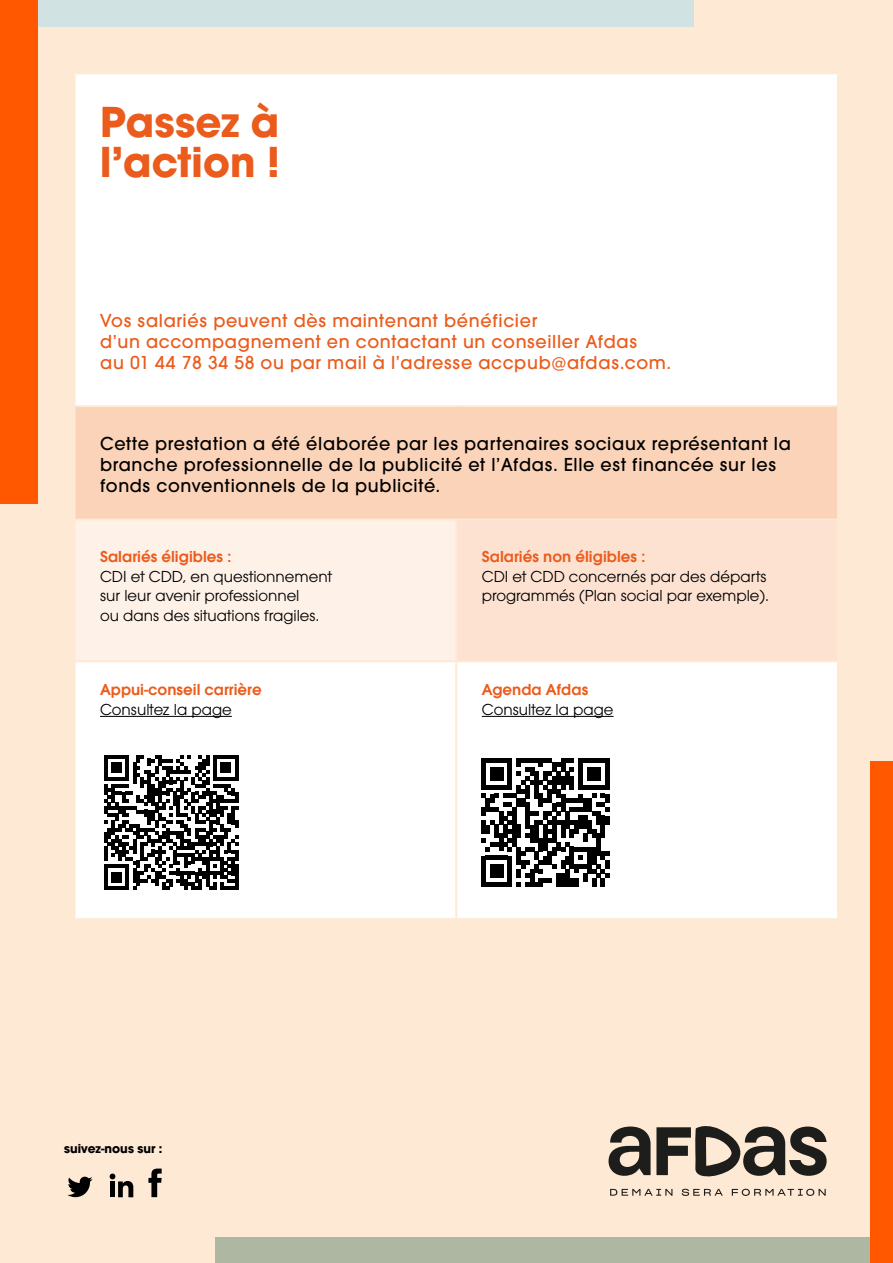
<style>
.page{position:relative;width:893px;height:1263px;background:#fee9d4}
.page>*{position:absolute;margin:0;border:0;box-sizing:border-box;transform-origin:0 0}
.t1{font:700 45px/40.5px "Avalon";letter-spacing:.005em;color:#eb5b1b}
.t2{font:500 19.5px/21px "Avalon";letter-spacing:.035em;color:#000}
.t3{font:500 19.5px/21px "Avalon";letter-spacing:.035em;color:#eb5b1b}
.t4{font:16.5px/19.8px "Avalon";color:#000}
.t5{font:600 16.5px "Avalon";color:#eb5b1b}
.t6{font:700 13.5px "Avalon";color:#000}
</style>
<div class="page">
<svg style="left:110px;top:1173px;width:23px;height:24px"></svg>
<svg style="left:67px;top:1177px;width:26px;height:20px"></svg>
<svg style="left:148px;top:1168px;width:14px;height:29px"></svg>
<svg style="left:608px;top:1126px;width:219px;height:51px"></svg>
<svg style="left:610px;top:1189px;width:62px;height:7px"></svg>
<svg style="left:682px;top:1189px;width:41px;height:7px"></svg>
<svg style="left:732px;top:1189px;width:94px;height:7px"></svg>
<div style="left:75px;top:73px;width:763px;height:333px;background:#fff"></div>
<div style="left:75px;top:406px;width:763px;height:113px;background:#fbd3b9"></div>
<div style="left:75px;top:519px;width:381px;height:142px;background:#fef1e8"></div>
<div style="left:456px;top:519px;width:382px;height:142px;background:#fde2d1"></div>
<div style="left:76px;top:662px;width:761px;height:256px;background:#fff"></div>
<hr style="left:74px;top:72px;width:382px;height:2px;background:#fee9d4">
<hr style="left:456px;top:72px;width:383px;height:2px;background:#fee9d4">
<hr style="left:74px;top:74px;width:2px;height:332px;background:#fee9d4">
<hr style="left:837px;top:74px;width:2px;height:332px;background:#fee9d4">
<hr style="left:456px;top:519px;width:381px;height:1px;background:#fee9d4">
<hr style="left:456px;top:660px;width:381px;height:2px;background:#fee9d4">
<hr style="left:76px;top:405px;width:380px;height:2px;background:#fee9d4">
<hr style="left:456px;top:405px;width:381px;height:2px;background:#fee9d4">
<hr style="left:76px;top:519px;width:380px;height:1px;background:#fee9d4">
<hr style="left:76px;top:660px;width:380px;height:2px;background:#fee9d4">
<hr style="left:455px;top:520px;width:2px;height:140px;background:#fee9d4">
<hr style="left:455px;top:662px;width:2px;height:256px;background:#fee9d4">
<hr style="left:74px;top:406px;width:2px;height:113px;background:#fee9d4">
<hr style="left:837px;top:406px;width:2px;height:113px;background:#fee9d4">
<hr style="left:74px;top:519px;width:2px;height:142px;background:#fee9d4">
<hr style="left:837px;top:519px;width:2px;height:142px;background:#fee9d4">
<hr style="left:100px;top:716px;width:132px;height:1px;background:#000">
<hr style="left:482px;top:716px;width:132px;height:1px;background:#000">
<svg style="left:104px;top:755px;width:134px;height:135px;background:#707070"></svg>
<hr style="left:235px;top:864px;width:3px;height:26px;background:#000">
<svg style="left:481px;top:758px;width:128px;height:129px;background:#686868"></svg>
<div style="left:7px;top:0;width:686px;height:26px;background:#d0e2e2"></div>
<div style="left:0;top:0;width:37px;height:504px;background:#ff5800"></div>
<div style="left:216px;top:1238px;width:677px;height:25px;background:#aeb7a2"></div>
<div style="left:870px;top:761px;width:23px;height:502px;background:#ff5800"></div>
<h1 class="t1" style="left:100px;top:101px;width:182px">Passez à l’action !</h1>
<p class="t3" style="left:100px;top:310px;width:572px">Vos salariés peuvent dès maintenant bénéficier<br>d’un accompagnement en contactant un conseiller Afdas<br>au 01 44 78 34 58 ou par mail à l’adresse accpub@afdas.com.</p>
<p class="t2" style="left:100px;top:433px;width:692px">Cette prestation a été élaborée par les partenaires sociaux représentant la branche professionnelle de la publicité et l’Afdas. Elle est financée sur les fonds conventionnels de la publicité.</p>
<p class="t5" style="left:100px;top:546px;width:133px">Salariés éligibles :</p>
<p class="t4" style="left:100px;top:566px;width:234px">CDI et CDD, en questionnement sur leur avenir professionnel<br>ou dans des situations fragiles.</p>
<p class="t5" style="left:100px;top:680px;width:163px">Appui-conseil carrière</p>
<p class="t4" style="left:100px;top:699px;width:133px">Consultez la page</p>
<p class="t5" style="left:482px;top:546px;width:165px">Salariés non éligibles :</p>
<p class="t4" style="left:482px;top:566px;width:288px">CDI et CDD concernés par des départs programmés (Plan social par exemple).</p>
<p class="t5" style="left:482px;top:680px;width:108px">Agenda Afdas</p>
<p class="t4" style="left:482px;top:699px;width:133px">Consultez la page</p>
<p class="t6" style="left:64px;top:1140px;width:100px">suivez-nous sur :</p>
</div>
